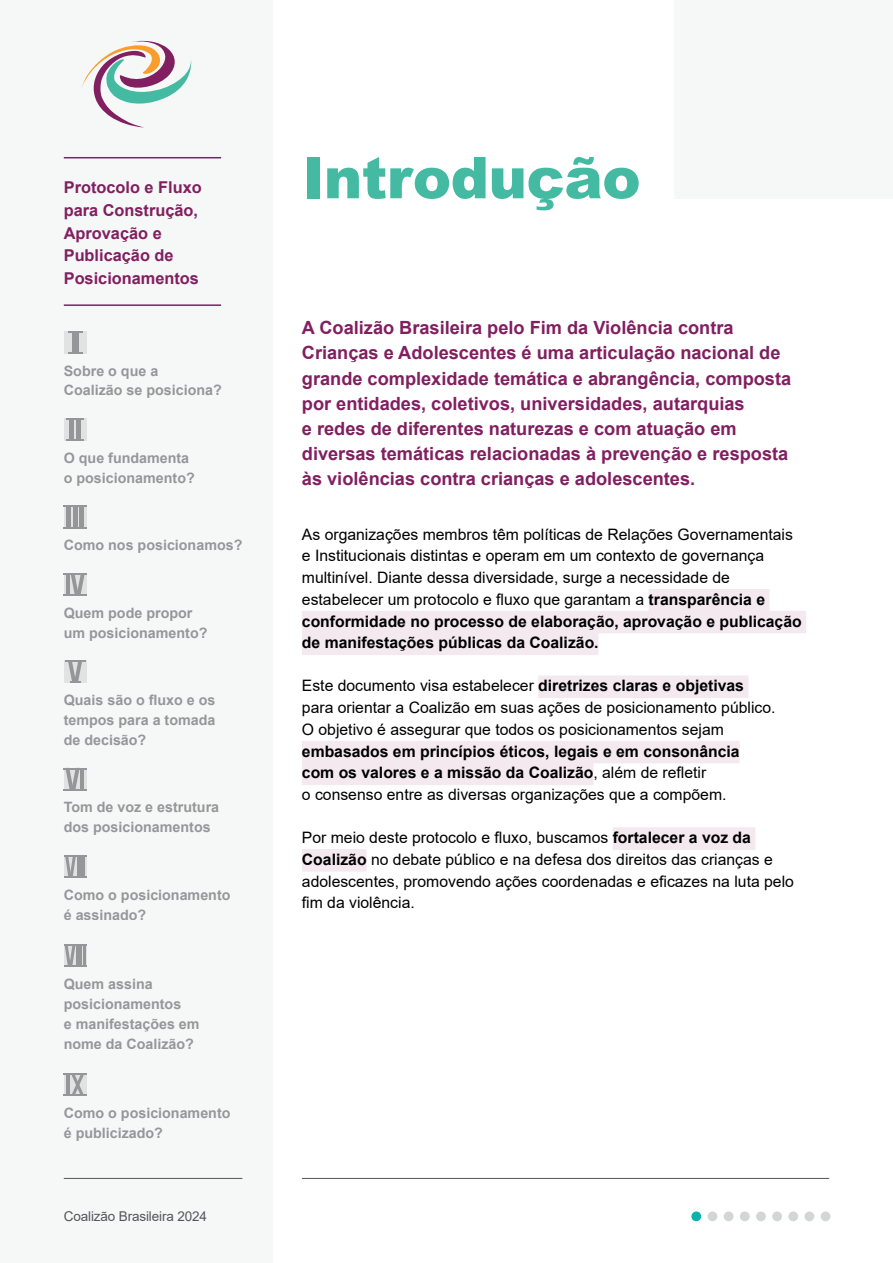
<style>
.page{position:relative;width:893px;height:1263px;background:#fff}
.page>*{position:absolute;margin:0;border:0;box-sizing:border-box;transform-origin:0 0}
.Body_text_sem_paragrafo{font:900 57.75px "Arial";letter-spacing:-.01em;color:#45baa3}
.Body_text_sem_paragrafo-2{font:700 18.15px/25px "Arial";color:#811f60}
.t1{font:700 16.35px/22.8px "Arial";color:#811f60}
.Body_text_sem_paragrafo-3{font:15.75px/21.8px "Arial";color:#000}
.t2{font:700 14.25px/20px "Arial";color:#555658}
.t3{font:13.5px "Arial";letter-spacing:-.01em;color:#555658}
.s1{font-weight:700}
</style>
<div class="page">
<div style="left:0;top:0;width:272px;height:1263px;background:#f6f7f7"></div>
<div style="left:674px;top:0;width:219px;height:198px;background:#f6f7f7"></div>
<div style="left:649px;top:589px;width:120px;height:22px;background:#f3e9ef"></div>
<div style="left:302px;top:611px;width:504px;height:22px;background:#f3e9ef"></div>
<div style="left:302px;top:632px;width:297px;height:23px;background:#f3e9ef"></div>
<div style="left:538px;top:675px;width:210px;height:23px;background:#f3e9ef"></div>
<div style="left:302px;top:741px;width:438px;height:22px;background:#f3e9ef"></div>
<div style="left:302px;top:762px;width:291px;height:23px;background:#f3e9ef"></div>
<div style="left:613px;top:827px;width:142px;height:23px;background:#f3e9ef"></div>
<div style="left:302px;top:849px;width:65px;height:22px;background:#f3e9ef"></div>
<hr style="left:64px;top:157px;width:157px;height:1px;background:#811f60">
<hr style="left:64px;top:304px;width:157px;height:2px;background:#811f60">
<svg style="left:64px;top:331px;width:22px;height:23px"></svg>
<div style="left:72px;top:331px;width:6px;height:23px;background:#959697"></div>
<svg style="left:68px;top:352px;width:14px;height:2px"></svg>
<svg style="left:64px;top:418px;width:22px;height:23px"></svg>
<svg style="left:66px;top:418px;width:18px;height:2px"></svg>
<hr style="left:70px;top:418px;width:4px;height:23px;background:#959697">
<div style="left:76px;top:418px;width:5px;height:23px;background:#959697"></div>
<div style="left:64px;top:506px;width:22px;height:22px;background:linear-gradient(to bottom,#e1e3e3,#e1e3e3)"></div>
<div style="left:66px;top:506px;width:5px;height:22px;background:#959697"></div>
<hr style="left:73px;top:506px;width:4px;height:22px;background:#959697">
<div style="left:79px;top:506px;width:5px;height:22px;background:#959697"></div>
<svg style="left:64px;top:573px;width:22px;height:23px"></svg>
<hr style="left:66px;top:574px;width:3px;height:22px;background:#555658">
<div style="left:64px;top:660px;width:22px;height:23px;background:#e1e3e3"></div>
<hr style="left:65px;top:660px;width:20px;height:2px;background:#555658">
<svg style="left:68px;top:660px;width:14px;height:23px"></svg>
<svg style="left:64px;top:768px;width:22px;height:22px"></svg>
<hr style="left:81px;top:768px;width:3px;height:22px;background:#555658">
<div style="left:64px;top:855px;width:22px;height:23px;background:#959697"></div>
<hr style="left:64px;top:855px;width:22px;height:2px;background:#555658">
<hr style="left:64px;top:876px;width:22px;height:2px;background:#555658">
<hr style="left:77px;top:856px;width:3px;height:21px;background:#555658">
<hr style="left:81px;top:856px;width:4px;height:21px;background:#959697">
<svg style="left:64px;top:855px;width:13px;height:22px"></svg>
<svg style="left:64px;top:944px;width:22px;height:23px"></svg>
<svg style="left:64px;top:1073px;width:22px;height:23px"></svg>
<svg style="left:81px;top:41px;width:111px;height:87px"></svg>
<hr style="left:302px;top:1178px;width:527px;height:1px;background:#555658">
<hr style="left:64px;top:1178px;width:178px;height:1px;background:#555658">
<div style="left:821px;top:1211px;width:9px;height:10px;background:#d3d6d6;border-radius:50%"></div>
<div style="left:804px;top:1211px;width:10px;height:10px;background:#d3d6d6;border-radius:50%"></div>
<div style="left:788px;top:1211px;width:10px;height:10px;background:#d3d6d6;border-radius:50%"></div>
<div style="left:772px;top:1211px;width:10px;height:10px;background:#d3d6d6;border-radius:50%"></div>
<div style="left:756px;top:1211px;width:10px;height:10px;background:#d3d6d6;border-radius:50%"></div>
<div style="left:740px;top:1211px;width:10px;height:10px;background:#d3d6d6;border-radius:50%"></div>
<div style="left:724px;top:1211px;width:9px;height:10px;background:#d3d6d6;border-radius:50%"></div>
<div style="left:708px;top:1211px;width:9px;height:10px;background:#d3d6d6;border-radius:50%"></div>
<div style="left:691px;top:1211px;width:10px;height:10px;background:#0bb4aa;border-radius:50%"></div>
<p class="t1" style="left:64px;top:176px;width:139px">Protocolo e Fluxo para Construção,<br>Aprovação e<br>Publicação de<br>Posicionamentos</p>
<p class="t2" style="left:64px;top:361px;width:160px">Sobre o que a<br>Coalizão se posiciona?</p>
<p class="t2" style="left:64px;top:448px;width:133px">O que fundamenta o posicionamento?</p>
<p class="t2" style="left:64px;top:535px;width:180px">Como nos posicionamos?</p>
<p class="t2" style="left:64px;top:603px;width:145px">Quem pode propor um posicionamento?</p>
<p class="t2" style="left:64px;top:690px;width:153px;text-align:justify">Quais são o fluxo e os tempos para a tomada de decisão?</p>
<p class="t2" style="left:64px;top:797px;width:157px">Tom de voz e estrutura dos posicionamentos</p>
<p class="t2" style="left:64px;top:885px;width:168px">Como o posicionamento é assinado?</p>
<p class="t2" style="left:64px;top:974px;width:137px">Quem assina posicionamentos<br>e manifestações em nome da Coalizão?</p>
<p class="t2" style="left:64px;top:1103px;width:168px">Como o posicionamento é publicizado?</p>
<p class="t3" style="left:64px;top:1207px;width:145px">Coalizão Brasileira 2024</p>
<p class="Body_text_sem_paragrafo" style="left:302px;top:136px;width:340px">Introdução</p>
<p class="Body_text_sem_paragrafo-2" style="left:302px;top:316px;width:491px">A Coalizão Brasileira pelo Fim da Violência contra Crianças e Adolescentes é uma articulação nacional de grande complexidade temática e abrangência, composta por entidades, coletivos, universidades, autarquias<br>e redes de diferentes naturezas e com atuação em diversas temáticas relacionadas à prevenção e resposta às violências contra crianças e adolescentes.</p>
<p class="Body_text_sem_paragrafo-3" style="left:302px;top:523px;width:501px">As organizações membros têm políticas de Relações Governamentais e Institucionais distintas e operam em um contexto de governança multinível. Diante dessa diversidade, surge a necessidade de estabelecer um protocolo e fluxo que garantam a <span class="s1">transparência e conformidade no processo de elaboração, aprovação e publicação de manifestações públicas da Coalizão.</span></p>
<p class="Body_text_sem_paragrafo-3" style="left:302px;top:675px;width:475px">Este documento visa estabelecer <span class="s1">diretrizes claras e objetivas </span>para orientar a Coalizão em suas ações de posicionamento público.<br>O objetivo é assegurar que todos os posicionamentos sejam <span class="s1">embasados em princípios éticos, legais e em consonância com os valores e a missão da Coalizão</span>, além de refletir<br>o consenso entre as diversas organizações que a compõem.</p>
<p class="Body_text_sem_paragrafo-3" style="left:302px;top:826px;width:494px">Por meio deste protocolo e fluxo, buscamos <span class="s1">fortalecer a voz da Coalizão</span> no debate público e na defesa dos direitos das crianças e adolescentes, promovendo ações coordenadas e eficazes na luta pelo fim da violência.</p>
</div>
